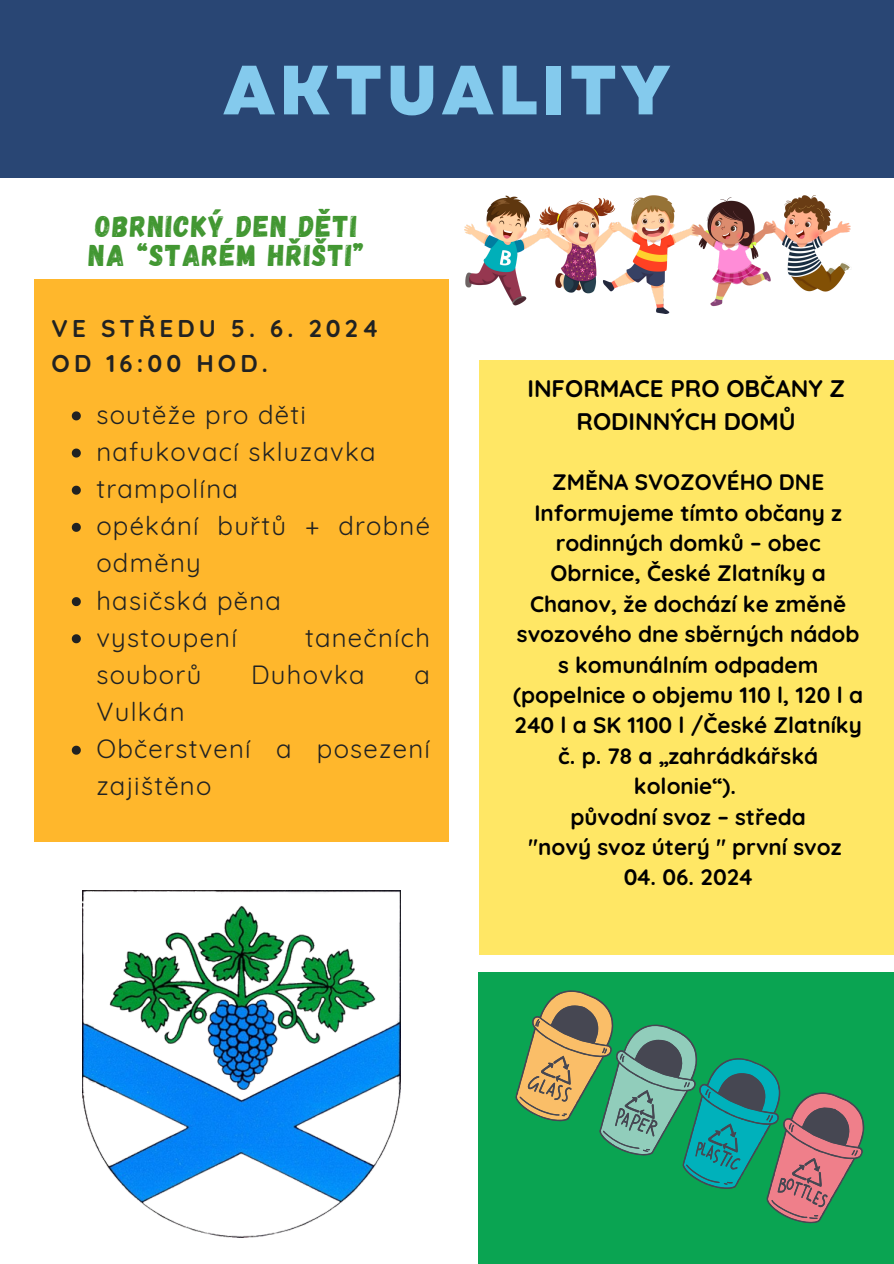
<style>
.page{position:relative;width:894px;height:1264px;background:#fff}
.page>*{position:absolute;margin:0;border:0;box-sizing:border-box;transform-origin:0 0}
.t1{font:800 69.45px "Garet";letter-spacing:.05em;color:#84caed}
.t2{font:30px/29.2px "Gagalin";letter-spacing:.05em;color:#429732}
.t3{font:25.65px/37.2px "Quicksand";letter-spacing:.05em;color:#212222}
.t4{font:700 24.15px/34.8px "Quicksand";letter-spacing:.17em;color:#212222}
.t5{font:700 24px/32.7px "Quicksand";color:#000;text-align:center}
.t6{font:700 22.35px/30.3px "Quicksand";color:#000;text-align:center}
</style>
<div class="page">
<div style="left:0;top:0;width:893px;height:177px;background:#294674"></div>
<div style="left:478px;top:972px;width:415px;height:291px;background:#0aa452"></div>
<div style="left:34px;top:280px;width:415px;height:561px;background:#ffb72c"></div>
<div style="left:478px;top:360px;width:415px;height:594px;background:#ffe765"></div>
<img style="left:465px;top:196px;width:385px;height:118px">
<img style="left:82px;top:890px;width:319px;height:347px">
<svg style="left:515px;top:990px;width:350px;height:234px"></svg>
<svg style="left:72px;top:411px;width:9px;height:9px"></svg>
<svg style="left:72px;top:448px;width:9px;height:9px"></svg>
<svg style="left:72px;top:485px;width:9px;height:9px"></svg>
<svg style="left:72px;top:523px;width:9px;height:9px"></svg>
<svg style="left:72px;top:597px;width:9px;height:9px"></svg>
<svg style="left:72px;top:634px;width:9px;height:9px"></svg>
<svg style="left:72px;top:745px;width:9px;height:9px"></svg>
<h3 class="t1" style="left:223px;top:40px;width:449px">AKTUALITY</h3>
<p class="t2" style="left:89px;top:210px;width:276px">OBRNICKÝ DEN DĚTI<br>NA “STARÉM HŘIŠTI”</p>
<p class="t4" style="left:52px;top:310px;width:329px">VE STŘEDU 5. 6. 2024<br>OD 16:00 HOD.</p>
<p class="t3" style="left:96px;top:395px;width:211px">soutěže pro děti</p>
<p class="t3" style="left:96px;top:432px;width:281px">nafukovací skluzavka</p>
<p class="t3" style="left:96px;top:470px;width:143px">trampolína</p>
<p class="t3" style="left:96px;top:507px;width:335px">opékání buřtů + drobné odměny</p>
<p class="t3" style="left:96px;top:581px;width:186px">hasičská pěna</p>
<p class="t3" style="left:96px;top:618px;width:142px">vystoupení</p>
<p class="t3" style="left:305px;top:618px;width:126px">tanečních</p>
<p class="t3" style="left:96px;top:655px;width:106px">souborů</p>
<p class="t3" style="left:251px;top:655px;width:115px">Duhovka</p>
<p class="t3" style="left:414px;top:655px;width:17px">a</p>
<p class="t3" style="left:96px;top:692px;width:90px">Vulkán</p>
<p class="t3" style="left:96px;top:729px;width:335px">Občerstvení a posezení zajištěno</p>
<p class="t5" style="left:527px;top:371px;width:319px">INFORMACE PRO OBČANY Z<br>RODINNÝCH DOMŮ</p>
<h3 class="t6" style="left:552px;top:466px;width:273px">ZMĚNA SVOZOVÉHO DNE</h3>
<p class="t6" style="left:513px;top:497px;width:351px">Informujeme tímto občany z rodinných domků – obec<br>Obrnice, České Zlatníky a<br>Chanov, že dochází ke změně svozového dne sběrných nádob s komunálním odpadem (popelnice o objemu 110 l, 120 l a<br>240 l a SK 1100 l /České Zlatníky č. p. 78 a „zahrádkářská kolonie“).</p>
<p class="t6" style="left:570px;top:801px;width:237px">původní svoz – středa</p>
<p class="t6" style="left:528px;top:831px;width:314px">"nový svoz úterý " první svoz</p>
<p class="t6" style="left:623px;top:861px;width:130px">04. 06. 2024</p>
</div>
